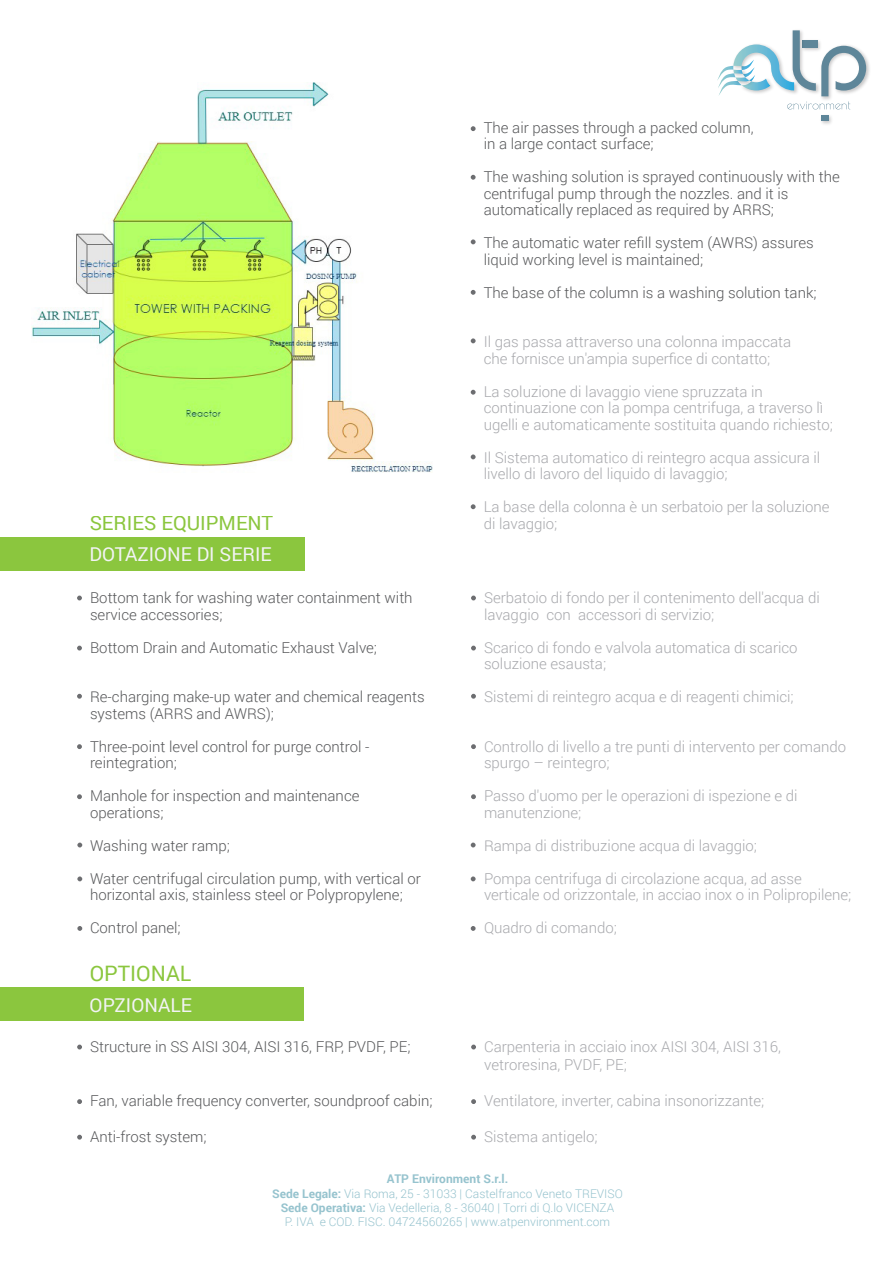
<style>
.page{position:relative;width:893px;height:1263px;background:#fff}
.page>*{position:absolute;margin:0;border:0;box-sizing:border-box;transform-origin:0 0}
.t1{font:21.3px "Roboto";color:#8bc63e}
.t2{font:19.95px "Roboto";color:#8bc63e}
.t3{font:19.05px "Roboto";color:#f2f3f4}
.t4{font:300 15px/16.5px "Roboto";color:#a8a9ad}
.t5{font:300 15px/16.5px "Roboto";color:#57585a}
.t6{font:300 12px/14.4px "Roboto";color:#96c3ce;text-align:center}
.s1{font-weight:700}
</style>
<div class="page">
<div style="left:0;top:537px;width:304px;height:33px;background:#8bc63e"></div>
<svg style="left:77px;top:596px;width:5px;height:4px"></svg>
<svg style="left:77px;top:646px;width:5px;height:4px"></svg>
<svg style="left:77px;top:744px;width:5px;height:5px"></svg>
<svg style="left:77px;top:794px;width:5px;height:5px"></svg>
<svg style="left:77px;top:694px;width:5px;height:5px"></svg>
<svg style="left:471px;top:596px;width:5px;height:4px"></svg>
<svg style="left:471px;top:646px;width:5px;height:4px"></svg>
<svg style="left:471px;top:744px;width:5px;height:5px"></svg>
<svg style="left:471px;top:794px;width:5px;height:5px"></svg>
<svg style="left:77px;top:843px;width:5px;height:4px"></svg>
<svg style="left:471px;top:126px;width:5px;height:5px"></svg>
<svg style="left:471px;top:175px;width:5px;height:5px"></svg>
<svg style="left:471px;top:290px;width:5px;height:5px"></svg>
<svg style="left:471px;top:338px;width:5px;height:5px"></svg>
<svg style="left:471px;top:239px;width:5px;height:5px"></svg>
<svg style="left:471px;top:390px;width:5px;height:5px"></svg>
<svg style="left:471px;top:454px;width:5px;height:5px"></svg>
<svg style="left:471px;top:504px;width:5px;height:5px"></svg>
<svg style="left:471px;top:843px;width:5px;height:4px"></svg>
<svg style="left:77px;top:876px;width:5px;height:5px"></svg>
<svg style="left:471px;top:876px;width:5px;height:5px"></svg>
<svg style="left:77px;top:926px;width:5px;height:5px"></svg>
<svg style="left:471px;top:926px;width:5px;height:5px"></svg>
<svg style="left:471px;top:694px;width:5px;height:5px"></svg>
<div style="left:0;top:987px;width:304px;height:34px;background:#8bc63e"></div>
<svg style="left:77px;top:1044px;width:5px;height:5px"></svg>
<svg style="left:77px;top:1099px;width:5px;height:5px"></svg>
<svg style="left:77px;top:1135px;width:5px;height:4px"></svg>
<svg style="left:471px;top:1099px;width:5px;height:5px"></svg>
<svg style="left:471px;top:1135px;width:5px;height:4px"></svg>
<svg style="left:471px;top:1044px;width:5px;height:5px"></svg>
<img style="left:866px;top:57px;width:4px;height:25px">
<img style="left:821px;top:115px;width:11px;height:9px">
<svg style="left:821px;top:116px;width:7px;height:5px"></svg>
<svg style="left:717px;top:30px;width:149px;height:80px"></svg>
<img style="left:32px;top:82px;width:400px;height:391px">
<h2 class="t2" style="left:90px;top:509px;width:185px">SERIES EQUIPMENT</h2>
<p class="t3" style="left:90px;top:541px;width:184px">DOTAZIONE DI SERIE</p>
<p class="t5" style="left:90px;top:589px;width:324px">Bottom tank for washing water containment with service accessories;</p>
<p class="t5" style="left:90px;top:639px;width:289px">Bottom Drain and Automatic Exhaust Valve;</p>
<p class="t5" style="left:90px;top:688px;width:336px">Re-charging make-up water and chemical reagents systems (ARRS and AWRS);</p>
<p class="t5" style="left:90px;top:738px;width:281px">Three-point level control for purge control - reintegration;</p>
<p class="t5" style="left:90px;top:787px;width:271px">Manhole for inspection and maintenance operations;</p>
<p class="t5" style="left:90px;top:837px;width:141px">Washing water ramp;</p>
<p class="t5" style="left:90px;top:870px;width:332px">Water centrifugal circulation pump, with vertical or horizontal axis, stainless steel or Polypropylene;</p>
<p class="t5" style="left:90px;top:919px;width:92px">Control panel;</p>
<p class="t5" style="left:484px;top:118px;width:272px">The air passes through a packed column, in a large contact surface;</p>
<p class="t5" style="left:484px;top:168px;width:358px">The washing solution is sprayed continuously with the centrifugal pump through the nozzles. and it is automatically replaced as required by ARRS;</p>
<p class="t5" style="left:484px;top:234px;width:332px">The automatic water refill system (AWRS) assures liquid working level is maintained;</p>
<p class="t5" style="left:484px;top:283px;width:334px">The base of the column is a washing solution tank;</p>
<p class="t4" style="left:484px;top:333px;width:309px">Il gas passa attraverso una colonna impaccata che fornisce un'ampia superfice di contatto;</p>
<p class="t4" style="left:484px;top:382px;width:351px">La soluzione di lavaggio viene spruzzata in continuazione con la pompa centrifuga, a traverso lì ugelli e automaticamente sostituita quando richiesto;</p>
<p class="t4" style="left:484px;top:448px;width:338px">Il Sistema automatico di reintegro acqua assicura il livello di lavoro del liquido di lavaggio;</p>
<p class="t4" style="left:484px;top:498px;width:347px">La base della colonna è un serbatoio per la soluzione di lavaggio;</p>
<p class="t4" style="left:484px;top:589px;width:337px">Serbatoio di fondo per il contenimento dell'acqua di lavaggio con accessori di servizio;</p>
<p class="t4" style="left:484px;top:639px;width:315px">Scarico di fondo e valvola automatica di scarico soluzione esausta;</p>
<p class="t4" style="left:484px;top:688px;width:311px">Sistemi di reintegro acqua e di reagenti chimici;</p>
<p class="t4" style="left:484px;top:738px;width:364px">Controllo di livello a tre punti di intervento per comando spurgo – reintegro;</p>
<p class="t4" style="left:484px;top:787px;width:315px">Passo d'uomo per le operazioni di ispezione e di manutenzione;</p>
<p class="t4" style="left:484px;top:837px;width:275px">Rampa di distribuzione acqua di lavaggio;</p>
<p class="t4" style="left:484px;top:870px;width:369px">Pompa centrifuga di circolazione acqua, ad asse verticale od orizzontale, in acciao inox o in Polipropilene;</p>
<p class="t4" style="left:484px;top:919px;width:134px">Quadro di comando;</p>
<h1 class="t1" style="left:90px;top:959px;width:103px">OPTIONAL</h1>
<p class="t3" style="left:90px;top:991px;width:104px">OPZIONALE</p>
<p class="t5" style="left:90px;top:1038px;width:322px">Structure in SS AISI 304, AISI 316, FRP, PVDF, PE;</p>
<p class="t4" style="left:484px;top:1037px;width:298px;line-height:18px">Carpenteria in acciaio inox AISI 304, AISI 316, vetroresina, PVDF, PE;</p>
<p class="t4" style="left:484px;top:1092px;width:282px">Ventilatore, inverter, cabina insonorizzante;</p>
<p class="t4" style="left:484px;top:1128px;width:115px">Sistema antigelo;</p>
<p class="t6" style="left:272px;top:1171px;width:352px"><span class="s1">ATP Environment S.r.l.<br>Sede Legale:</span> Via Roma, 25 - 31033 | Castelfranco Veneto TREVISO <span class="s1">Sede Operativa:</span> Via Vedelleria, 8 - 36040 | Torri di Q.lo VICENZA<br>P. IVA e COD. FISC. 04724560265 | www.atpenvironment.com</p>
<p class="t5" style="left:90px;top:1092px;width:344px">Fan, variable frequency converter, soundproof cabin;</p>
<p class="t5" style="left:90px;top:1128px;width:118px">Anti-frost system;</p>
</div>
